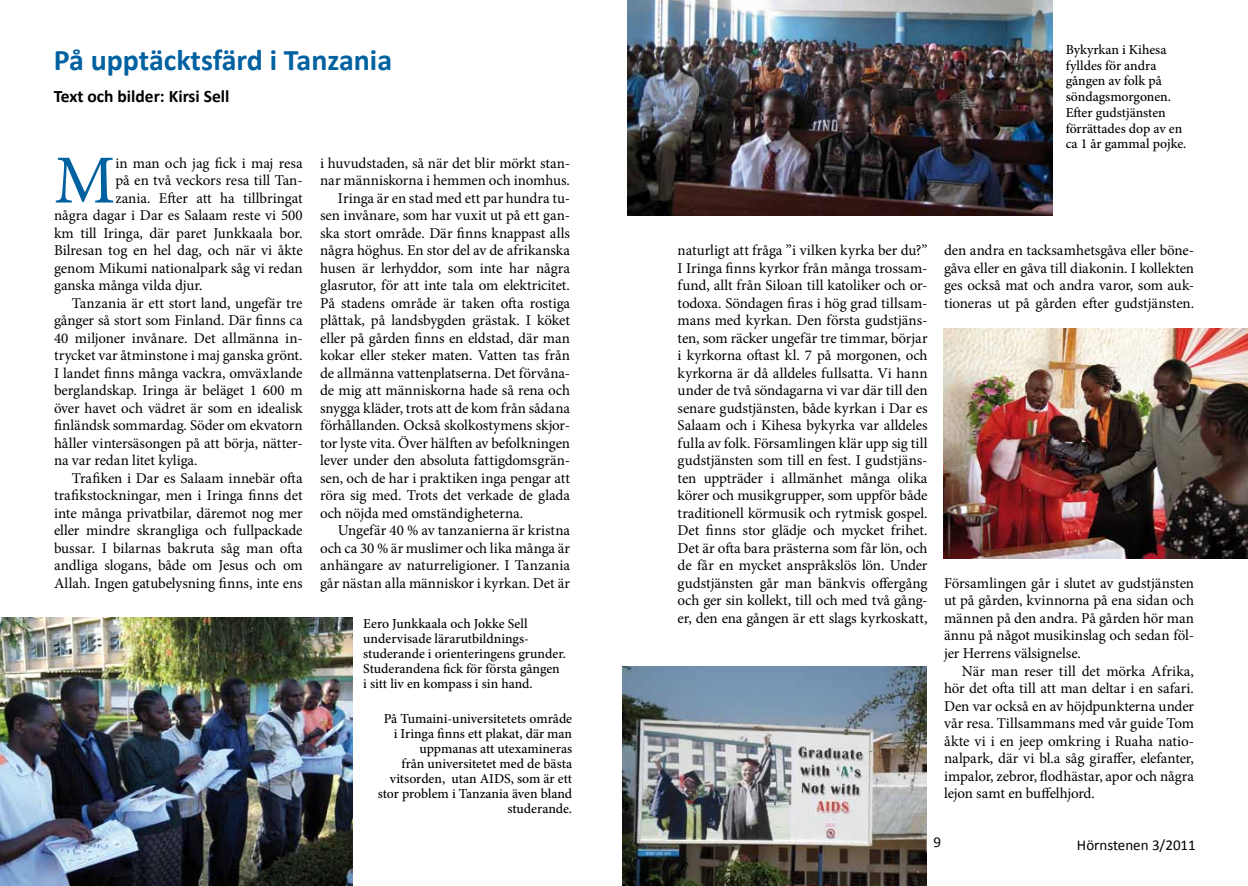
<style>
.page{position:relative;width:1248px;height:886px;background:#fff}
.page>*{position:absolute;margin:0;border:0;box-sizing:border-box;transform-origin:0 0}
.t1{font:68.88px "Minion Pro";color:#0061a1}
.t2{font:700 30px "Calibri";color:#0061a1}
.t3{font:700 17.5px "Calibri";color:#000}
.t4{font:15px/17.5px "Minion Pro";letter-spacing:-.005em;color:#000;text-align:justify}
.t5{font:15px "Calibri";color:#000}
.t6{font:500 13.75px/15px "Minion Pro";color:#000}
</style>
<div class="page">
<img style="left:0;top:617px;width:352px;height:269px">
<img style="left:627px;top:0;width:425px;height:216px">
<img style="left:943px;top:328px;width:304px;height:230px">
<img style="left:622px;top:667px;width:303px;height:219px">
<h2 class="t2" style="left:54px;top:41px;width:340px">På upptäcktsfärd i Tanzania</h2>
<p class="t3" style="left:54px;top:85px;width:177px">Text och bilder: Kirsi Sell</p>
<h1 class="t1" style="left:54px;top:134px;width:63px">M</h1>
<p class="t4" style="left:115px;top:154px;width:189px">in man och jag fick i maj resa</p>
<p class="t4" style="left:115px;top:172px;width:189px">på en två veckors resa till Tan-</p>
<p class="t4" style="left:115px;top:189px;width:189px">zania. Efter att ha tillbringat</p>
<p class="t4" style="left:54px;top:207px;width:250px">några dagar i Dar es Salaam reste vi 500</p>
<p class="t4" style="left:54px;top:224px;width:250px">km till Iringa, där paret Junkkaala bor.</p>
<p class="t4" style="left:54px;top:242px;width:250px">Bilresan tog en hel dag, och när vi åkte</p>
<p class="t4" style="left:54px;top:259px;width:250px">genom Mikumi nationalpark såg vi redan</p>
<p class="t4" style="left:54px;top:277px;width:150px">ganska många vilda djur.</p>
<p class="t4" style="left:72px;top:294px;width:232px">Tanzania är ett stort land, ungefär tre</p>
<p class="t4" style="left:54px;top:312px;width:250px">gånger så stort som Finland. Där finns ca</p>
<p class="t4" style="left:54px;top:329px;width:250px">40 miljoner invånare. Det allmänna in-</p>
<p class="t4" style="left:54px;top:347px;width:250px">trycket var åtminstone i maj ganska grönt.</p>
<p class="t4" style="left:54px;top:364px;width:250px">I landet finns många vackra, omväxlande</p>
<p class="t4" style="left:54px;top:382px;width:250px">berglandskap. Iringa är beläget 1 600 m</p>
<p class="t4" style="left:54px;top:399px;width:250px">över havet och vädret är som en idealisk</p>
<p class="t4" style="left:54px;top:417px;width:250px">finländsk sommardag. Söder om ekvatorn</p>
<p class="t4" style="left:54px;top:434px;width:250px">håller vintersäsongen på att börja, nätter-</p>
<p class="t4" style="left:54px;top:452px;width:145px">na var redan litet kyliga.</p>
<p class="t4" style="left:72px;top:469px;width:232px">Trafiken i Dar es Salaam innebär ofta</p>
<p class="t4" style="left:54px;top:487px;width:250px">trafikstockningar, men i Iringa finns det</p>
<p class="t4" style="left:54px;top:504px;width:250px">inte många privatbilar, däremot nog mer</p>
<p class="t4" style="left:54px;top:522px;width:250px">eller mindre skrangliga och fullpackade</p>
<p class="t4" style="left:54px;top:539px;width:250px">bussar. I bilarnas bakruta såg man ofta</p>
<p class="t4" style="left:54px;top:557px;width:250px">andliga slogans, både om Jesus och om</p>
<p class="t4" style="left:54px;top:574px;width:250px">Allah. Ingen gatubelysning finns, inte ens</p>
<p class="t4" style="left:320px;top:154px;width:251px">i huvudstaden, så när det blir mörkt stan-</p>
<p class="t4" style="left:320px;top:172px;width:251px">nar människorna i hemmen och inomhus.</p>
<p class="t4" style="left:338px;top:189px;width:234px">Iringa är en stad med ett par hundra tu-</p>
<p class="t4" style="left:320px;top:207px;width:251px">sen invånare, som har vuxit ut på ett gan-</p>
<p class="t4" style="left:320px;top:224px;width:251px">ska stort område. Där finns knappast alls</p>
<p class="t4" style="left:320px;top:242px;width:251px">några höghus. En stor del av de afrikanska</p>
<p class="t4" style="left:320px;top:259px;width:251px">husen är lerhyddor, som inte har några</p>
<p class="t4" style="left:320px;top:277px;width:251px">glasrutor, för att inte tala om elektricitet.</p>
<p class="t4" style="left:320px;top:294px;width:251px">På stadens område är taken ofta rostiga</p>
<p class="t4" style="left:320px;top:312px;width:251px">plåttak, på landsbygden grästak. I köket</p>
<p class="t4" style="left:320px;top:329px;width:251px">eller på gården finns en eldstad, där man</p>
<p class="t4" style="left:320px;top:347px;width:251px">kokar eller steker maten. Vatten tas från</p>
<p class="t4" style="left:320px;top:364px;width:251px">de allmänna vattenplatserna. Det förvåna-</p>
<p class="t4" style="left:320px;top:382px;width:251px">de mig att människorna hade så rena och</p>
<p class="t4" style="left:320px;top:399px;width:251px">snygga kläder, trots att de kom från sådana</p>
<p class="t4" style="left:320px;top:417px;width:251px">förhållanden. Också skolkostymens skjor-</p>
<p class="t4" style="left:320px;top:434px;width:251px">tor lyste vita. Över hälften av befolkningen</p>
<p class="t4" style="left:320px;top:452px;width:251px">lever under den absoluta fattigdomsgrän-</p>
<p class="t4" style="left:320px;top:469px;width:251px">sen, och de har i praktiken inga pengar att</p>
<p class="t4" style="left:320px;top:487px;width:251px">röra sig med. Trots det verkade de glada</p>
<p class="t4" style="left:320px;top:504px;width:204px">och nöjda med omständigheterna.</p>
<p class="t4" style="left:338px;top:522px;width:233px">Ungefär 40 % av tanzanierna är kristna</p>
<p class="t4" style="left:320px;top:539px;width:251px">och ca 30 % är muslimer och lika många är</p>
<p class="t4" style="left:320px;top:557px;width:251px">anhängare av naturreligioner. I Tanzania</p>
<p class="t4" style="left:320px;top:574px;width:251px">går nästan alla människor i kyrkan. Det är</p>
<p class="t6" style="left:363px;top:616px;width:204px">Eero Junkkaala och Jokke Sell undervisade lärarutbildnings&shy;studerande i orienteringens grunder.<br>Studerandena fick för första gången i sitt liv en kompass i sin hand.</p>
<p class="t6" style="left:377px;top:711px;width:196px;text-align:right">På Tumaini-universitetets område i Iringa finns ett plakat, där man uppmanas att utexamineras<br>från universitetet med de bästa vitsorden, utan AIDS, som är ett stor problem i Tanzania även bland studerande.</p>
<p class="t6" style="left:1065px;top:42px;width:122px;line-height:15.8px">Bykyrkan i Kihesa fylldes för andra gången av folk på söndagsmorgonen.<br>Efter gudstjänsten förrättades dop av en ca 1 år gammal pojke.</p>
<p class="t4" style="left:677px;top:242px;width:251px">naturligt att fråga ”i vilken kyrka ber du?” I Iringa finns kyrkor från många trossam&shy;fund, allt från Siloan till katoliker och or&shy;todoxa. Söndagen firas i hög grad tillsam&shy;mans med kyrkan. Den första gudstjäns&shy;ten, som räcker ungefär tre timmar, börjar i kyrkorna oftast kl. 7 på morgonen, och kyrkorna är då alldeles fullsatta. Vi hann under de två söndagarna vi var där till den senare gudstjänsten, både kyrkan i Dar es Salaam och i Kihesa bykyrka var alldeles fulla av folk. Församlingen klär upp sig till gudstjänsten som till en fest. I gudstjäns&shy;ten uppträder i allmänhet många olika körer och musikgrupper, som uppför både traditionell körmusik och rytmisk gospel.<br>Det finns stor glädje och mycket frihet.<br>Det är ofta bara prästerna som får lön, och de får en mycket anspråkslös lön. Under gudstjänsten går man bänkvis offergång och ger sin kollekt, till och med två gång&shy;er, den ena gången är ett slags kyrkoskatt,</p>
<p class="t4" style="left:944px;top:242px;width:251px">den andra en tacksamhetsgåva eller böne&shy;gåva eller en gåva till diakonin. I kollekten ges också mat och andra varor, som auk&shy;tioneras ut på gården efter gudstjänsten.</p>
<p class="t4" style="left:944px;top:574px;width:251px">Församlingen går i slutet av gudstjänsten ut på gården, kvinnorna på ena sidan och männen på den andra. På gården hör man ännu på något musikinslag och sedan föl&shy;jer Herrens välsignelse.</p>
<p class="t4" style="left:944px;top:662px;width:251px;text-indent:18px">När man reser till det mörka Afrika, hör det ofta till att man deltar i en safari.<br>Den var också en av höjdpunkterna under vår resa. Tillsammans med vår guide Tom åkte vi i en jeep omkring i Ruaha natio&shy;nalpark, där vi bl.a såg giraffer, elefanter, impalor, zebror, flodhästar, apor och några lejon samt en buffelhjord.</p>
<p class="t5" style="left:933px;top:833px;width:9px">9</p>
<p class="t5" style="left:1076px;top:835px;width:120px">Hörnstenen 3/2011</p>
</div>
